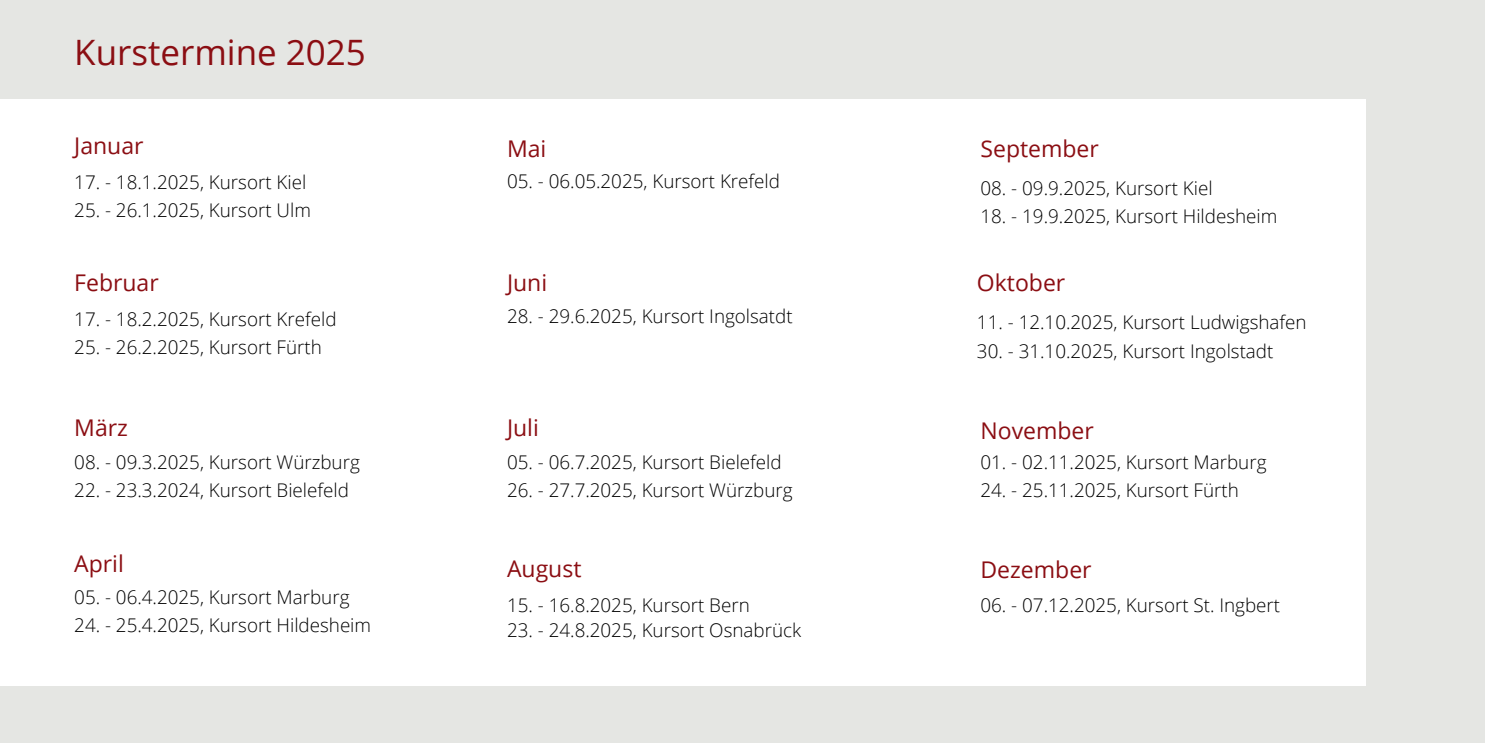
<style>
.page{position:relative;width:1485px;height:743px;background:#fff}
.page>*{position:absolute;margin:0;border:0;box-sizing:border-box;transform-origin:0 0}
.t1{font:35px "Open Sans";color:#8b0e13}
.t2{font:23px "Open Sans";color:#8b0e13}
.t3{font:300 18.75px "Open Sans";color:#000}
</style>
<div class="page">
<div style="left:0;top:0;width:1485px;height:742px;background:#e5e6e3"></div>
<div style="left:0;top:99px;width:1366px;height:586px;background:#fff"></div>
<h1 class="t1" style="left:74px;top:27px;width:293px">Kurstermine 2025</h1>
<p class="t2" style="left:74px;top:129px;width:71px">Januar</p>
<h2 class="t3" style="left:74px;top:169px;width:234px">17. - 18.1.2025, Kursort Kiel</h2>
<p class="t3" style="left:74px;top:197px;width:238px">25. - 26.1.2025, Kursort Ulm</p>
<h2 class="t2" style="left:74px;top:266px;width:86px">Februar</h2>
<h2 class="t3" style="left:74px;top:305px;width:264px">17. - 18.2.2025, Kursort Krefeld</h2>
<p class="t3" style="left:74px;top:334px;width:249px">25. - 26.2.2025, Kursort Fürth</p>
<p class="t2" style="left:74px;top:411px;width:55px">März</p>
<h2 class="t3" style="left:74px;top:448px;width:287px">08. - 09.3.2025, Kursort Würzburg</h2>
<p class="t3" style="left:74px;top:476px;width:276px">22. - 23.3.2024, Kursort Bielefeld</p>
<h2 class="t2" style="left:74px;top:547px;width:51px">April</h2>
<h2 class="t3" style="left:74px;top:584px;width:277px">05. - 06.4.2025, Kursort Marburg</h2>
<p class="t3" style="left:74px;top:612px;width:298px">24. - 25.4.2025, Kursort Hildesheim</p>
<p class="t2" style="left:507px;top:132px;width:41px">Mai</p>
<h2 class="t3" style="left:507px;top:168px;width:275px">05. - 06.05.2025, Kursort Krefeld</h2>
<p class="t2" style="left:507px;top:266px;width:42px">Juni</p>
<p class="t3" style="left:507px;top:303px;width:287px">28. - 29.6.2025, Kursort Ingolsatdt</p>
<p class="t2" style="left:507px;top:411px;width:33px">Juli</p>
<p class="t3" style="left:507px;top:448px;width:276px">05. - 06.7.2025, Kursort Bielefeld</p>
<h2 class="t3" style="left:507px;top:476px;width:287px">26. - 27.7.2025, Kursort Würzburg</h2>
<p class="t2" style="left:507px;top:552px;width:76px">August</p>
<h2 class="t3" style="left:507px;top:592px;width:244px">15. - 16.8.2025, Kursort Bern</h2>
<p class="t3" style="left:507px;top:617px;width:296px">23. - 24.8.2025, Kursort Osnabrück</p>
<p class="t2" style="left:981px;top:132px;width:120px">September</p>
<h2 class="t3" style="left:981px;top:175px;width:234px">08. - 09.9.2025, Kursort Kiel</h2>
<p class="t3" style="left:981px;top:203px;width:298px">18. - 19.9.2025, Kursort Hildesheim</p>
<p class="t2" style="left:977px;top:266px;width:90px">Oktober</p>
<h2 class="t3" style="left:977px;top:309px;width:331px">11. - 12.10.2025, Kursort Ludwigshafen</h2>
<p class="t3" style="left:977px;top:337px;width:298px">30. - 31.10.2025, Kursort Ingolstadt</p>
<h2 class="t2" style="left:981px;top:414px;width:115px">November</h2>
<p class="t3" style="left:981px;top:448px;width:288px">01. - 02.11.2025, Kursort Marburg</p>
<p class="t3" style="left:981px;top:476px;width:260px">24. - 25.11.2025, Kursort Fürth</p>
<p class="t2" style="left:981px;top:553px;width:113px">Dezember</p>
<p class="t3" style="left:981px;top:592px;width:301px">06. - 07.12.2025, Kursort St. Ingbert</p>
</div>
